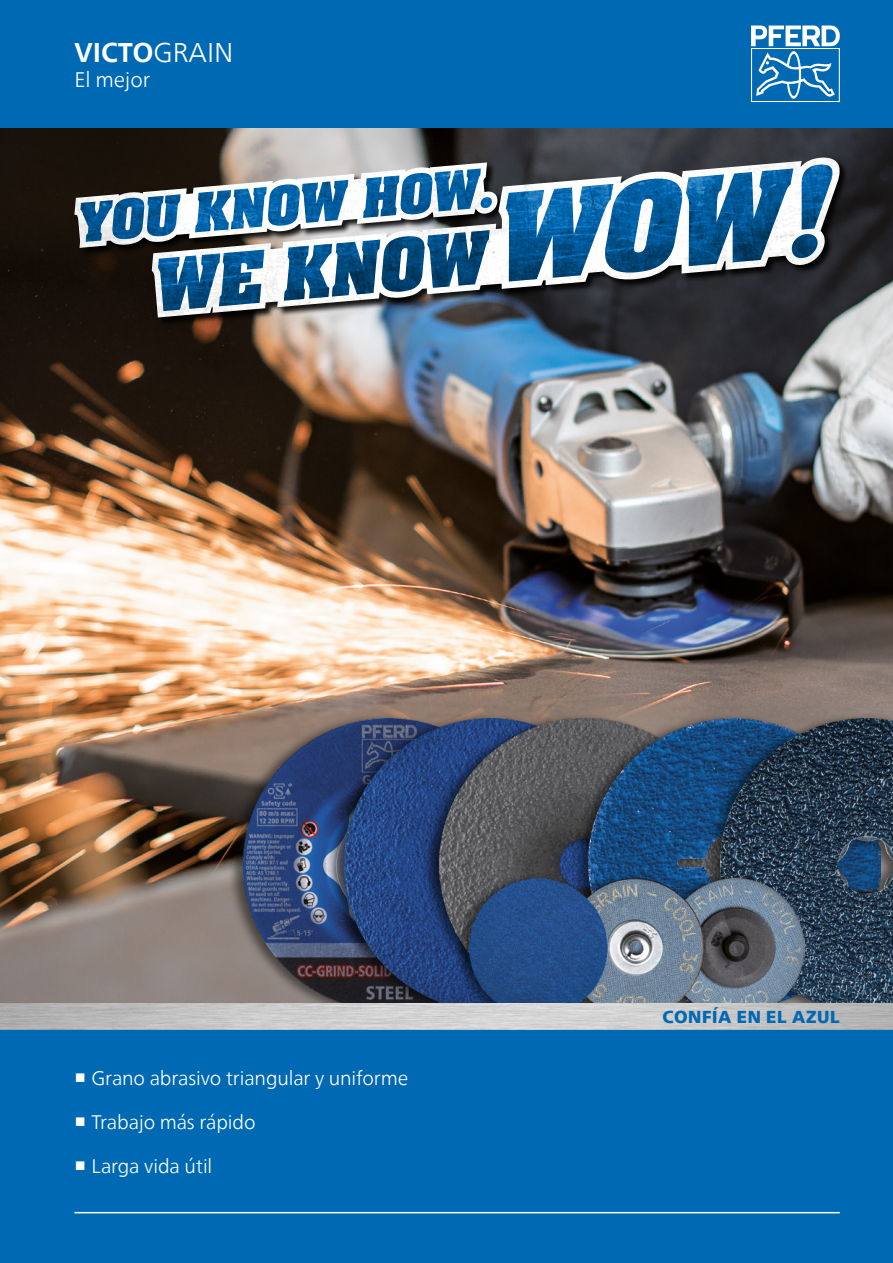
<style>
.page{position:relative;width:893px;height:1263px;background:#fff}
.page>*{position:absolute;margin:0;border:0;box-sizing:border-box;transform-origin:0 0}
.t1{font:700 27px "Neue Frutiger World";color:#fff}
.t2{font:300 21px "Neue Frutiger World";color:#fff}
.t3{font:300 19.5px "Neue Frutiger World";letter-spacing:-.01em;color:#fff}
.t4{font:900 17.25px "Neue Frutiger World";letter-spacing:.035em;color:#0069b4}
.s1{font-weight:300}
.s2{font-family:"Arial Unicode MS";font-weight:700}
</style>
<div class="page">
<img style="left:0;top:128px;width:893px;height:875px">
<div style="left:0;top:1029px;width:893px;height:234px;background:#0069b4"></div>
<hr style="left:74px;top:1212px;width:766px;height:1px;background:#fff">
<div style="left:0;top:0;width:893px;height:128px;background:#0069b4"></div>
<svg style="left:751px;top:26px;width:89px;height:76px"></svg>
<div style="left:227px;top:712px;width:310px;height:309px;background:#000;opacity:.5"></div>
<img style="left:244px;top:718px;width:84px;height:285px">
<div style="left:328px;top:712px;width:310px;height:309px;background:#000;opacity:.5"></div>
<img style="left:344px;top:718px;width:79px;height:285px">
<div style="left:423px;top:712px;width:309px;height:309px;background:#000;opacity:.5"></div>
<img style="left:439px;top:718px;width:133px;height:285px">
<div style="left:572px;top:712px;width:309px;height:308px;background:#000;opacity:.5"></div>
<img style="left:588px;top:718px;width:115px;height:153px">
<div style="left:703px;top:712px;width:190px;height:309px;background:#000;opacity:.5"></div>
<img style="left:720px;top:718px;width:173px;height:285px">
<div style="left:453px;top:871px;width:351px;height:156px;background:#000;opacity:.5"></div>
<img style="left:469px;top:878px;width:335px;height:125px">
<svg style="left:0;top:1003px;width:893px;height:26px;background:#c7c7c6"></svg>
<div style="left:74px;top:157px;width:774px;height:169px;background:#000;opacity:.9"></div>
<img style="left:152px;top:158px;width:688px;height:159px">
<svg style="left:74px;top:162px;width:424px;height:149px"></svg>
<img style="left:506px;top:165px;width:327px;height:116px">
<img style="left:201px;top:230px;width:289px;height:76px">
<img style="left:268px;top:168px;width:213px;height:58px">
<h1 class="t1" style="left:74px;top:28px;width:161px">VICTO<span class="s1">GRAIN</span></h1>
<p class="t2" style="left:74px;top:63px;width:77px">El mejor</p>
<p class="t3" style="left:74px;top:1063px;width:336px"><span class="s2">■</span> Grano abrasivo triangular y uniforme</p>
<p class="t3" style="left:74px;top:1107px;width:183px"><span class="s2">■</span> Trabajo más rápido</p>
<p class="t3" style="left:74px;top:1150px;width:139px"><span class="s2">■</span> Larga vida útil</p>
<p class="t4" style="left:662px;top:1007px;width:179px">CONFÍA EN EL AZUL</p>
</div>
